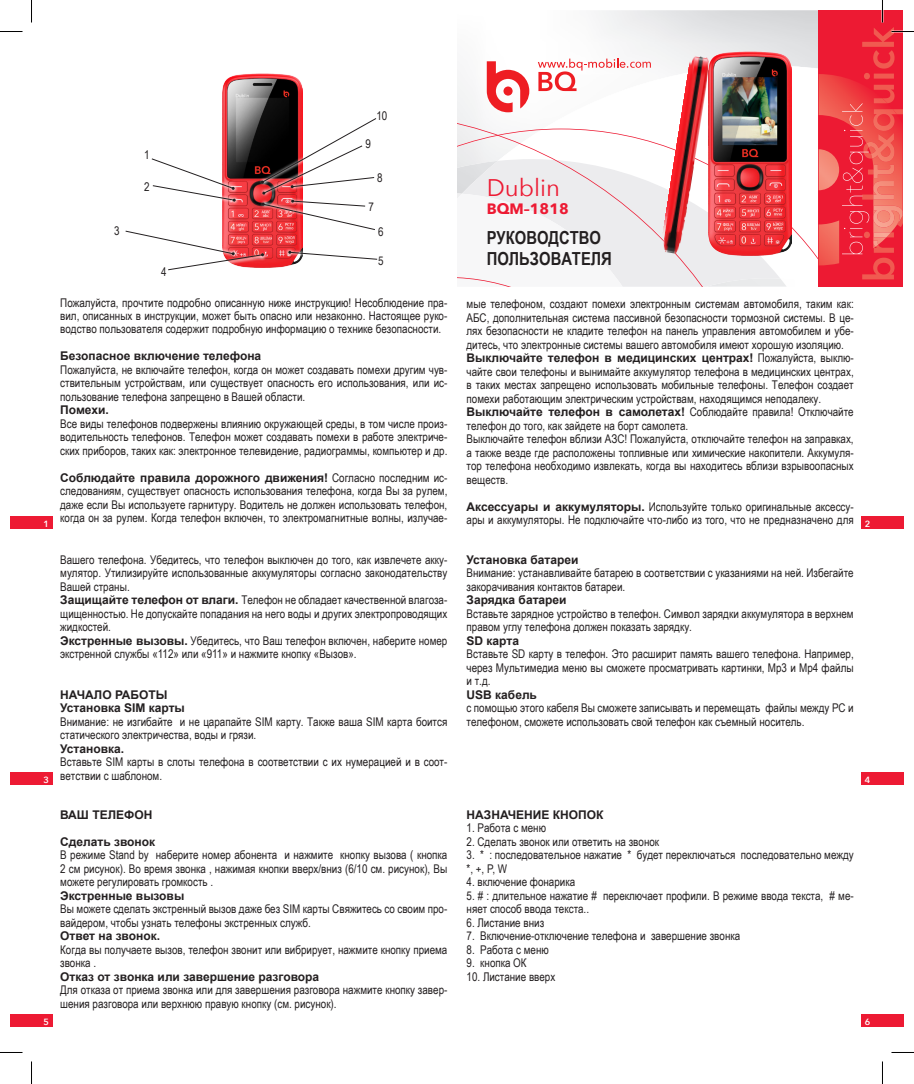
<style>
.page{position:relative;width:914px;height:1084px;background:#fff}
.page>*{position:absolute;margin:0;border:0;box-sizing:border-box;transform-origin:0 0}
.t1{font:24px "Avenir Next";color:#ed1a33}
.t2{font:700 18px "Arial Narrow";color:#231f20}
.t3{font:700 15px "Avenir Next";color:#ed1a33}
.t4{font:12px/13.5px "Arial Narrow";color:#231f20}
.t5{font:700 12px "Arial";color:#231f20}
.t6{font:600 9px "Avenir Next";color:#fff}
.s1{font-family:"Arial";font-weight:700}
</style>
<div class="page">
<img style="left:569px;top:10px;width:249px;height:56px">
<svg style="left:457px;top:66px;width:361px;height:63px"></svg>
<svg style="left:457px;top:112px;width:327px;height:174px;fill:#f4f4f4"></svg>
<svg style="left:818px;top:10px;width:84px;height:276px;background:#ed2739"></svg>
<img style="left:818px;top:74px;width:84px;height:142px">
<svg style="left:841px;top:85px;width:61px;height:194px;background:#ef434a"></svg>
<svg style="left:486px;top:61px;width:43px;height:51px"></svg>
<div style="left:10px;top:516px;width:43px;height:13px;background:#ed1a33"></div>
<div style="left:861px;top:516px;width:42px;height:13px;background:#ed1a33"></div>
<div style="left:10px;top:771px;width:43px;height:13px;background:#ed1a33"></div>
<div style="left:861px;top:771px;width:42px;height:13px;background:#ed1a33"></div>
<div style="left:10px;top:1014px;width:43px;height:12px;background:#ed1a33"></div>
<div style="left:861px;top:1014px;width:42px;height:12px;background:#ed1a33"></div>
<img style="left:659px;top:55px;width:49px;height:199px">
<img style="left:708px;top:51px;width:83px;height:205px">
<img style="left:223px;top:74px;width:79px;height:29px">
<svg style="left:125px;top:103px;width:253px;height:168px"></svg>
<svg style="left:538px;top:59px;width:112px;height:32px"></svg>
<svg style="left:0;top:31px;width:22px;height:1px"></svg>
<svg style="left:0;top:1052px;width:22px;height:1px"></svg>
<svg style="left:891px;top:1052px;width:22px;height:1px"></svg>
<svg style="left:31px;top:0;width:1px;height:23px"></svg>
<svg style="left:31px;top:1061px;width:1px;height:22px"></svg>
<svg style="left:862px;top:0;width:51px;height:79px"></svg>
<svg style="left:882px;top:1061px;width:1px;height:22px"></svg>
<p class="t4" style="left:114px;top:224px;width:7px">3</p>
<p class="t4" style="left:144px;top:147px;width:7px">1</p>
<p class="t4" style="left:144px;top:179px;width:7px">2</p>
<p class="t4" style="left:161px;top:264px;width:7px">4</p>
<p class="t4" style="left:376px;top:108px;width:12px">10</p>
<p class="t4" style="left:365px;top:137px;width:7px">9</p>
<p class="t4" style="left:377px;top:170px;width:7px">8</p>
<p class="t4" style="left:368px;top:199px;width:7px">7</p>
<p class="t4" style="left:378px;top:224px;width:7px">6</p>
<p class="t4" style="left:378px;top:253px;width:7px">5</p>
<p class="t1" style="left:486px;top:174px;width:75px">Dublin</p>
<p class="t3" style="left:486px;top:200px;width:83px">BQM–1818</p>
<p class="t2" style="left:486px;top:224px;width:115px">РУКОВОДСТВО</p>
<p class="t2" style="left:486px;top:245px;width:127px">ПОЛЬЗОВАТЕЛЯ</p>
<p class="t4" style="left:60px;top:296px;width:388px;line-height:13px;text-align:justify">Пожалуйста, прочтите подробно описанную ниже инструкцию! Несоблюдение пра&shy;вил, описанных в инструкции, может быть опасно или незаконно. Настоящее руко&shy;водство пользователя содержит подробную информацию о технике безопасности.</p>
<p class="t5" style="left:60px;top:348px;width:202px">Безопасное включение телефона</p>
<p class="t4" style="left:60px;top:362px;width:388px;text-align:justify">Пожалуйста, не включайте телефон, когда он может создавать помехи другим чув&shy;ствительным устройствам, или существует опасность его использования, или ис&shy;пользование телефона запрещено в Вашей области.</p>
<p class="t5" style="left:60px;top:402px;width:50px">Помехи.</p>
<p class="t4" style="left:60px;top:416px;width:388px;text-align:justify">Все виды телефонов подвержены влиянию окружающей среды, в том числе произ&shy;водительность телефонов. Телефон может создавать помехи в работе электриче&shy;ских приборов, таких как: электронное телевидение, радиограммы, компьютер и др.</p>
<p class="t4" style="left:60px;top:470px;width:388px;text-align:justify"><span class="s1">Соблюдайте правила дорожного движения!</span> Согласно последним ис&shy;следованиям, существует опасность использования телефона, когда Вы за рулем, даже если Вы используете гарнитуру. Водитель не должен использовать телефон, когда он за рулем. Когда телефон включен, то электромагнитные волны, излучае-</p>
<p class="t4" style="left:466px;top:297px;width:388px;text-align:justify">мые телефоном, создают помехи электронным системам автомобиля, таким как:<br>АБС, дополнительная система пассивной безопасности тормозной системы. В це&shy;лях безопасности не кладите телефон на панель управления автомобилем и убе&shy;дитесь, что электронные системы вашего автомобиля имеют хорошую изоляцию.</p>
<p class="t4" style="left:466px;top:351px;width:388px;text-align:justify"><span class="s1">Выключайте телефон в медицинских центрах!</span> Пожалуйста, выклю&shy;чайте свои телефоны и вынимайте аккумулятор телефона в медицинских центрах, в таких местах запрещено использовать мобильные телефоны. Телефон создает помехи работающим электрическим устройствам, находящимся неподалеку.</p>
<p class="t4" style="left:466px;top:405px;width:388px"><span class="s1">Выключайте телефон в самолетах!</span> Соблюдайте правила! Отключайте телефон до того, как зайдете на борт самолета.</p>
<p class="t4" style="left:466px;top:432px;width:388px;text-align:justify">Выключайте телефон вблизи АЗС! Пожалуйста, отключайте телефон на заправках, а также везде где расположены топливные или химические накопители. Аккумуля&shy;тор телефона необходимо извлекать, когда вы находитесь вблизи взрывоопасных веществ.</p>
<p class="t4" style="left:466px;top:499px;width:388px"><span class="s1">Аксессуары и аккумуляторы.</span> Используйте только оригинальные аксессу&shy;ары и аккумуляторы. Не подключайте что-либо из того, что не предназначено для</p>
<p class="t6" style="left:44px;top:518px;width:7px">1</p>
<p class="t6" style="left:864px;top:518px;width:7px">2</p>
<p class="t4" style="left:60px;top:552px;width:388px;text-align:justify">Вашего телефона. Убедитесь, что телефон выключен до того, как извлечете акку&shy;мулятор. Утилизируйте использованные аккумуляторы согласно законодательству Вашей страны.</p>
<p class="t4" style="left:60px;top:592px;width:388px;text-align:justify"><span class="s1">Защищайте телефон от влаги.</span> Телефон не обладает качественной влагоза&shy;щищенностью. Не допускайте попадания на него воды и других электропроводящих жидкостей.</p>
<p class="t4" style="left:60px;top:633px;width:388px"><span class="s1">Экстренные вызовы.</span> Убедитесь, что Ваш телефон включен, наберите номер экстренной службы «112» или «911» и нажмите кнопку «Вызов».</p>
<p class="t5" style="left:60px;top:686px;width:109px">НАЧАЛО РАБОТЫ</p>
<p class="t5" style="left:60px;top:700px;width:126px">Установка SIM карты</p>
<p class="t4" style="left:60px;top:714px;width:388px">Внимание: не изгибайте и не царапайте SIM карту. Также ваша SIM карта боится статического электричества, воды и грязи.</p>
<p class="t5" style="left:60px;top:740px;width:65px">Установка.</p>
<p class="t4" style="left:60px;top:754px;width:388px">Вставьте SIM карты в слоты телефона в соответствии с их нумерацией и в соот&shy;ветствии с шаблоном.</p>
<p class="t5" style="left:466px;top:551px;width:113px">Установка батареи</p>
<p class="t4" style="left:466px;top:565px;width:388px">Внимание: устанавливайте батарею в соответствии с указаниями на ней. Избегайте закорачивания контактов батареи.</p>
<p class="t5" style="left:466px;top:592px;width:102px">Зарядка батареи</p>
<p class="t4" style="left:466px;top:606px;width:388px">Вставьте зарядное устройство в телефон. Символ зарядки аккумулятора в верхнем правом углу телефона должен показать зарядку.</p>
<p class="t5" style="left:466px;top:632px;width:54px">SD карта</p>
<p class="t4" style="left:466px;top:646px;width:388px;text-align:justify">Вставьте SD карту в телефон. Это расширит память вашего телефона. Например, через Мультимедиа меню вы сможете просматривать картинки, Mp3 и Mp4 файлы и т.д.</p>
<p class="t5" style="left:466px;top:686px;width:72px">USB кабель</p>
<p class="t4" style="left:466px;top:700px;width:388px">с помощью этого кабеля Вы сможете записывать и перемещать файлы между PC и телефоном, сможете использовать свой телефон как съемный носитель.</p>
<p class="t6" style="left:44px;top:774px;width:7px">3</p>
<p class="t6" style="left:864px;top:774px;width:7px">4</p>
<p class="t5" style="left:60px;top:806px;width:94px">ВАШ ТЕЛЕФОН</p>
<p class="t5" style="left:60px;top:833px;width:96px">Сделать звонок</p>
<p class="t4" style="left:60px;top:847px;width:388px;text-align:justify">В режиме Stand by наберите номер абонента и нажмите кнопку вызова ( кнопкa 2 см рисунок). Во время звонка , нажимая кнопки вверх/вниз (6/10 см. рисунок), Вы можете регулировать громкость .</p>
<p class="t5" style="left:60px;top:887px;width:125px">Экстренные вызовы</p>
<p class="t4" style="left:60px;top:901px;width:388px">Вы можете сделать экстренный вызов даже без SIM карты Свяжитесь со своим про&shy;вайдером, чтобы узнать телефоны экстренных служб.</p>
<p class="t5" style="left:60px;top:928px;width:101px">Ответ на звонок.</p>
<p class="t4" style="left:60px;top:942px;width:388px">Когда вы получаете вызов, телефон звонит или вибрирует, нажмите кнопку приема звонка .</p>
<p class="t5" style="left:60px;top:968px;width:260px">Отказ от звонка или завершение разговора</p>
<p class="t4" style="left:60px;top:982px;width:388px">Для отказа от приема звонка или для завершения разговора нажмите кнопку завер&shy;шения разговора или верхнюю правую кнопку (см. рисунок).</p>
<p class="t5" style="left:466px;top:806px;width:138px">НАЗНАЧЕНИЕ КНОПОК</p>
<p class="t4" style="left:466px;top:820px;width:81px">1. Работа с меню</p>
<p class="t4" style="left:466px;top:834px;width:194px">2. Сделать звонок или ответить на звонок</p>
<p class="t4" style="left:466px;top:847px;width:388px">3. * : последовательное нажатие * будет переключаться последовательно между *, +, P, W</p>
<p class="t4" style="left:466px;top:874px;width:110px">4. включение фонарика</p>
<p class="t4" style="left:466px;top:888px;width:388px">5. # : длительное нажатие # переключает профили. В режиме ввода текста, # ме&shy;няет способ ввода текста..</p>
<p class="t4" style="left:466px;top:915px;width:79px">6. Листание вниз</p>
<p class="t4" style="left:466px;top:928px;width:275px">7. Включение-отключение телефона и завершение звонка</p>
<p class="t4" style="left:466px;top:942px;width:84px">8. Работа с меню</p>
<p class="t4" style="left:466px;top:955px;width:62px">9. кнопка ОК</p>
<p class="t4" style="left:466px;top:969px;width:90px">10. Листание вверх</p>
<p class="t6" style="left:44px;top:1016px;width:7px">5</p>
<p class="t6" style="left:864px;top:1016px;width:7px">6</p>
</div>
